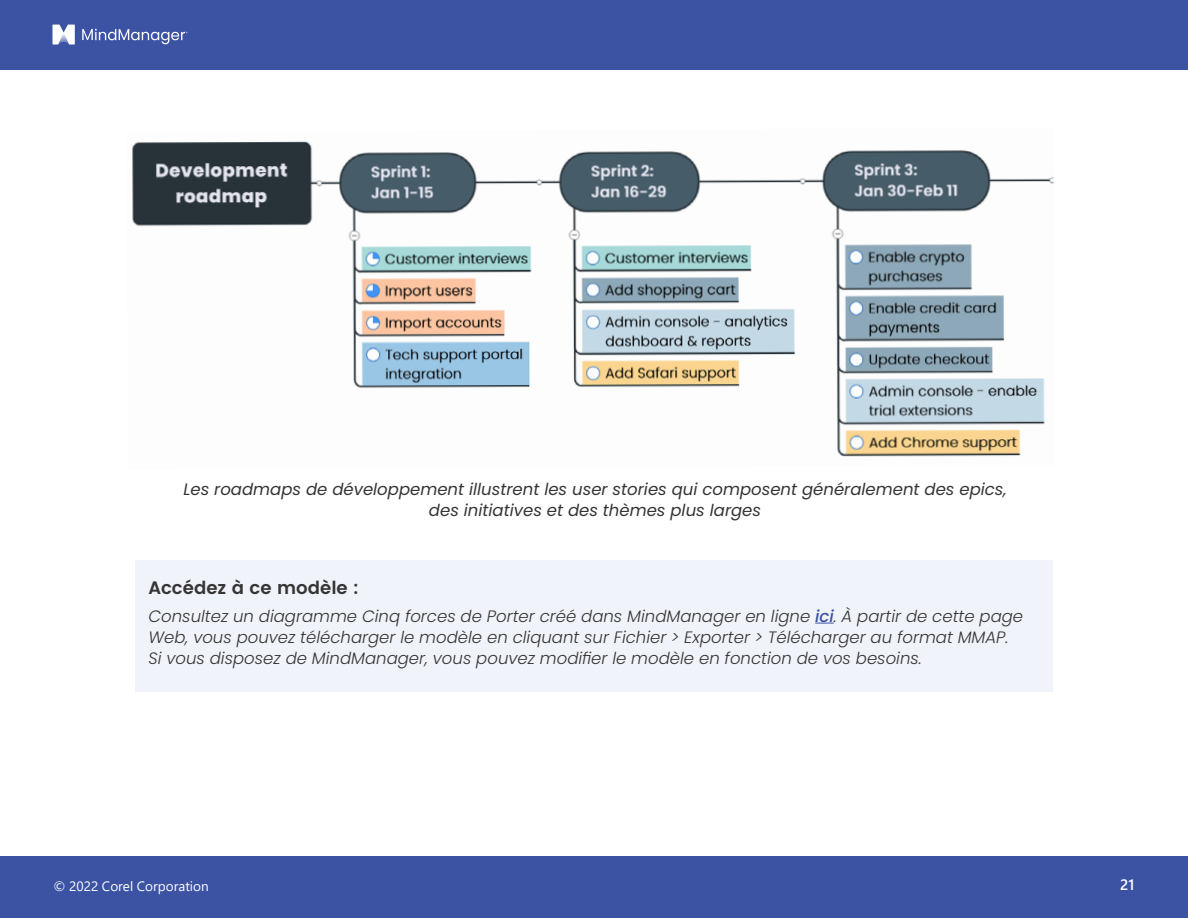
<style>
.page{position:relative;width:1188px;height:918px;background:#fff}
.page>*{position:absolute;margin:0;border:0;box-sizing:border-box;transform-origin:0 0}
.t1{font:600 18px "Poppins";color:#353535}
.body_italic{font:italic 300 16.5px/21px "Poppins";color:#353535}
.body_italic-2{font:italic 16.5px/21px "Poppins";color:#353535;text-align:center}
.t2{font:600 15px "Segoe UI";color:#fff}
.t3{font:13.5px "Segoe UI";color:#fff}
.s1{font-weight:500;color:#3c52a3}
</style>
<div class="page">
<div style="left:0;top:856px;width:1188px;height:62px;background:#3c52a3"></div>
<div style="left:0;top:0;width:1188px;height:70px;background:#3c52a3"></div>
<svg style="left:52px;top:25px;width:23px;height:20px"></svg>
<svg style="left:82px;top:29px;width:106px;height:15px"></svg>
<img style="left:132px;top:141px;width:922px;height:316px">
<div style="left:135px;top:561px;width:918px;height:131px;background:#f1f3fa"></div>
<svg style="left:815px;top:623px;width:19px;height:1px"></svg>
<p class="body_italic-2" style="left:183px;top:479px;width:825px">Les roadmaps de développement illustrent les user stories qui composent généralement des epics, des initiatives et des thèmes plus larges</p>
<h3 class="t1" style="left:148px;top:574px;width:212px">Accédez à ce modèle :</h3>
<p class="body_italic" style="left:148px;top:606px;width:876px">Consultez un diagramme Cinq forces de Porter créé dans MindManager en ligne <span class="s1">ici</span>. À partir de cette page<br>Web, vous pouvez télécharger le modèle en cliquant sur Fichier &gt; Exporter &gt; Télécharger au format MMAP.<br>Si vous disposez de MindManager, vous pouvez modifier le modèle en fonction de vos besoins.</p>
<p class="t3" style="left:53px;top:874px;width:157px">© 2022 Corel Corporation</p>
<p class="t2" style="left:1120px;top:870px;width:16px">21</p>
</div>
